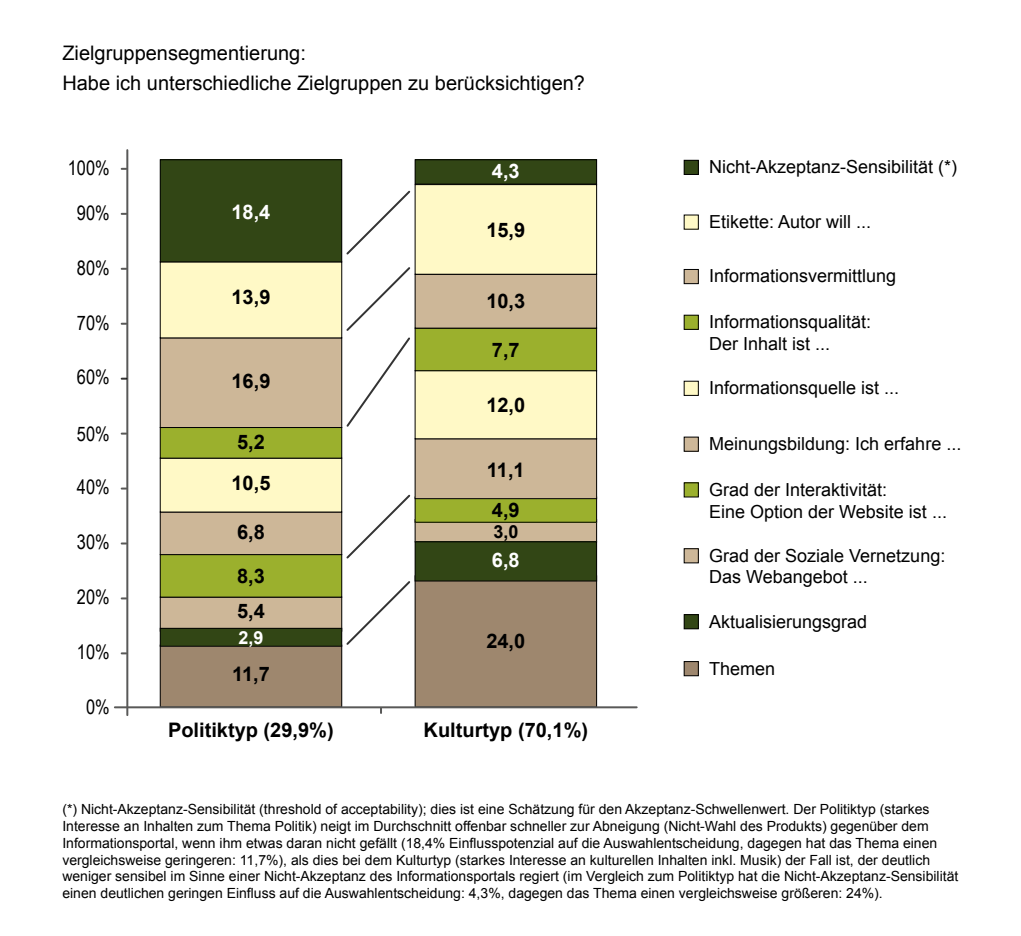
<style>
.page{position:relative;width:1021px;height:936px;background:#fff}
.page>*{position:absolute;margin:0;border:0;box-sizing:border-box;transform-origin:0 0}
.t1{font:700 20px/40px "Arial";color:#000}
.t2{font:20px/30px "Arial";color:#000}
.t3{font:20px "Arial Narrow";color:#000}
.t4{font:700 20px "Arial";color:#fff}
.t5{font:18px/21.6px "Arial";color:#000}
.t6{font:700 18px "Arial";color:#000}
.t7{font:700 18px "Arial";color:#fff}
.t8{font:14px/16.8px "Arial";color:#000}
</style>
<div class="page">
<div style="left:160px;top:597px;width:182px;height:34px;background:#cdb798"></div>
<div style="left:160px;top:597px;width:182px;height:34px;border:1px solid #000"></div>
<div style="left:160px;top:645px;width:182px;height:62px;background:#9e876e"></div>
<div style="left:160px;top:644px;width:182px;height:63px;border:1px solid #000"></div>
<div style="left:160px;top:554px;width:182px;height:43px;background:#9bb02d"></div>
<div style="left:160px;top:554px;width:182px;height:43px;border:1px solid #000"></div>
<div style="left:160px;top:512px;width:182px;height:42px;background:#cdb798"></div>
<div style="left:160px;top:511px;width:182px;height:43px;border:1px solid #000"></div>
<div style="left:160px;top:458px;width:182px;height:54px;background:#fff9c6"></div>
<div style="left:160px;top:458px;width:182px;height:54px;border:1px solid #000"></div>
<div style="left:160px;top:427px;width:182px;height:31px;background:#9bb02d"></div>
<div style="left:160px;top:338px;width:182px;height:89px;background:#cdb798"></div>
<div style="left:160px;top:337px;width:182px;height:91px;border:1px solid #000"></div>
<div style="left:160px;top:262px;width:182px;height:76px;background:#fff9c6"></div>
<div style="left:160px;top:160px;width:182px;height:102px;background:#324615"></div>
<div style="left:160px;top:159px;width:182px;height:103px;border:1px solid #000"></div>
<div style="left:415px;top:519px;width:181px;height:22px;background:#cdb798"></div>
<div style="left:415px;top:576px;width:181px;height:131px;background:#9e876e"></div>
<div style="left:415px;top:575px;width:182px;height:132px;border:1px solid #000"></div>
<div style="left:415px;top:541px;width:181px;height:40px;background:#324615"></div>
<div style="left:415px;top:541px;width:182px;height:40px;border:1px solid #000"></div>
<div style="left:415px;top:497px;width:181px;height:25px;background:#9bb02d"></div>
<div style="left:415px;top:439px;width:181px;height:59px;background:#cdb798"></div>
<div style="left:415px;top:438px;width:182px;height:61px;border:1px solid #000"></div>
<div style="left:415px;top:370px;width:181px;height:69px;background:#fff9c6"></div>
<div style="left:415px;top:328px;width:181px;height:42px;background:#9bb02d"></div>
<div style="left:415px;top:328px;width:182px;height:43px;border:1px solid #000"></div>
<div style="left:415px;top:274px;width:181px;height:54px;background:#cdb798"></div>
<div style="left:415px;top:274px;width:182px;height:54px;border:1px solid #000"></div>
<div style="left:415px;top:185px;width:181px;height:89px;background:#fff9c6"></div>
<div style="left:415px;top:184px;width:182px;height:90px;border:1px solid #000"></div>
<div style="left:415px;top:160px;width:181px;height:24px;background:#324615"></div>
<div style="left:415px;top:159px;width:182px;height:25px;border:1px solid #000"></div>
<hr style="left:126px;top:150px;width:2px;height:565px;background:#595958">
<svg style="left:346px;top:190px;width:65px;height:65px"></svg>
<svg style="left:346px;top:581px;width:65px;height:64px"></svg>
<svg style="left:346px;top:494px;width:65px;height:65px"></svg>
<svg style="left:346px;top:267px;width:65px;height:160px"></svg>
<div style="left:684px;top:160px;width:14px;height:14px;background:#324615"></div>
<div style="left:684px;top:160px;width:14px;height:15px;border:1px solid #000"></div>
<div style="left:684px;top:269px;width:14px;height:14px;background:#cdb798"></div>
<div style="left:684px;top:269px;width:14px;height:15px;border:1px solid #000"></div>
<div style="left:684px;top:215px;width:14px;height:14px;background:#fff9c6"></div>
<div style="left:684px;top:381px;width:14px;height:14px;background:#fff9c6"></div>
<div style="left:684px;top:661px;width:14px;height:14px;background:#9e876e"></div>
<div style="left:684px;top:661px;width:14px;height:15px;border:1px solid #000"></div>
<div style="left:684px;top:315px;width:14px;height:14px;background:#9bb02d"></div>
<div style="left:684px;top:315px;width:14px;height:14px;border:1px solid #000"></div>
<div style="left:684px;top:483px;width:14px;height:14px;background:#9bb02d"></div>
<div style="left:684px;top:482px;width:14px;height:15px;border:1px solid #000"></div>
<div style="left:684px;top:437px;width:14px;height:14px;background:#cdb798"></div>
<div style="left:684px;top:548px;width:14px;height:15px;background:#cdb798"></div>
<div style="left:684px;top:548px;width:14px;height:15px;border:1px solid #000"></div>
<div style="left:684px;top:614px;width:14px;height:14px;background:#324615"></div>
<div style="left:684px;top:614px;width:14px;height:15px;border:1px solid #000"></div>
<div style="left:160px;top:628px;width:182px;height:18px;background:#324615"></div>
<div style="left:160px;top:628px;width:182px;height:18px;border:1px solid #000"></div>
<hr style="left:115px;top:706px;width:521px;height:2px;background:#595958">
<h1 class="t2" style="left:62px;top:38px;width:524px">Zielgruppensegmentierung:<br>Habe ich unterschiedliche Zielgruppen zu berücksichtigen?</h1>
<h1 class="t3" style="left:68px;top:153px;width:43px">100%</h1>
<h1 class="t3" style="left:77px;top:198px;width:34px">90%</h1>
<h1 class="t3" style="left:77px;top:253px;width:34px">80%</h1>
<h1 class="t3" style="left:77px;top:308px;width:34px">70%</h1>
<h1 class="t3" style="left:77px;top:363px;width:34px">60%</h1>
<h1 class="t3" style="left:77px;top:419px;width:34px">50%</h1>
<h1 class="t3" style="left:77px;top:472px;width:34px">40%</h1>
<h1 class="t3" style="left:77px;top:527px;width:34px">30%</h1>
<h1 class="t3" style="left:77px;top:582px;width:34px">20%</h1>
<h1 class="t3" style="left:77px;top:637px;width:34px">10%</h1>
<h1 class="t3" style="left:86px;top:692px;width:25px">0%</h1>
<h1 class="t4" style="left:231px;top:199px;width:40px">18,4</h1>
<h1 class="t1" style="left:231px;top:277px;width:40px">13,9</h1>
<h1 class="t1" style="left:231px;top:362px;width:40px">16,9</h1>
<h1 class="t1" style="left:231px;top:421px;width:40px;line-height:41.8px">5,2<br>10,5</h1>
<h1 class="t1" style="left:237px;top:510px;width:29px;line-height:44px">6,8<br>8,3</h1>
<h1 class="t1" style="left:237px;top:591px;width:29px">5,4</h1>
<p class="t7" style="left:238px;top:625px;width:27px">2,9</p>
<h1 class="t1" style="left:232px;top:655px;width:39px">11,7</h1>
<h1 class="t1" style="left:168px;top:711px;width:167px">Politiktyp (29,9%)</h1>
<h1 class="t4" style="left:492px;top:158px;width:29px">4,3</h1>
<h1 class="t1" style="left:486px;top:210px;width:40px">15,9</h1>
<h1 class="t1" style="left:486px;top:282px;width:40px">10,3</h1>
<h1 class="t1" style="left:492px;top:330px;width:29px">7,7</h1>
<h1 class="t1" style="left:486px;top:385px;width:40px">12,0</h1>
<h1 class="t1" style="left:487px;top:450px;width:39px">11,1<br>4,9</h1>
<p class="t6" style="left:493px;top:520px;width:27px">3,0</p>
<h1 class="t4" style="left:492px;top:547px;width:29px">6,8</h1>
<h1 class="t1" style="left:486px;top:622px;width:40px">24,0</h1>
<h1 class="t1" style="left:423px;top:711px;width:166px">Kulturtyp (70,1%)</h1>
<p class="t5" style="left:709px;top:156px;width:250px">Nicht-Akzeptanz-Sensibilität (*)</p>
<p class="t5" style="left:709px;top:211px;width:164px">Etikette: Autor will ...</p>
<p class="t5" style="left:709px;top:265px;width:189px">Informationsvermittlung</p>
<p class="t5" style="left:709px;top:311px;width:164px">Informationsqualität:<br>Der Inhalt ist ...</p>
<p class="t5" style="left:709px;top:377px;width:192px">Informationsquelle ist ...</p>
<p class="t5" style="left:709px;top:433px;width:254px">Meinungsbildung: Ich erfahre ...</p>
<p class="t5" style="left:709px;top:479px;width:239px">Grad der Interaktivität:<br>Eine Option der Website ist ...</p>
<p class="t5" style="left:709px;top:544px;width:238px">Grad der Soziale Vernetzung:<br>Das Webangebot ...</p>
<p class="t5" style="left:709px;top:610px;width:160px">Aktualisierungsgrad</p>
<p class="t5" style="left:709px;top:657px;width:68px">Themen</p>
<p class="t8" style="left:62px;top:800px;width:897px">(*) Nicht-Akzeptanz-Sensibilität (threshold of acceptability); dies ist eine Schätzung für den Akzeptanz-Schwellenwert. Der Politiktyp (starkes Interesse an Inhalten zum Thema Politik) neigt im Durchschnitt offenbar schneller zur Abneigung (Nicht-Wahl des Produkts) gegenüber dem Informationsportal, wenn ihm etwas daran nicht gefällt (18,4% Einflusspotenzial auf die Auswahlentscheidung, dagegen hat das Thema einen vergleichsweise geringeren: 11,7%), als dies bei dem Kulturtyp (starkes Interesse an kulturellen Inhalten inkl. Musik) der Fall ist, der deutlich weniger sensibel im Sinne einer Nicht-Akzeptanz des Informationsportals regiert (im Vergleich zum Politiktyp hat die Nicht-Akzeptanz-Sensibilität einen deutlichen geringen Einfluss auf die Auswahlentscheidung: 4,3%, dagegen das Thema einen vergleichsweise größeren: 24%).</p>
</div>
